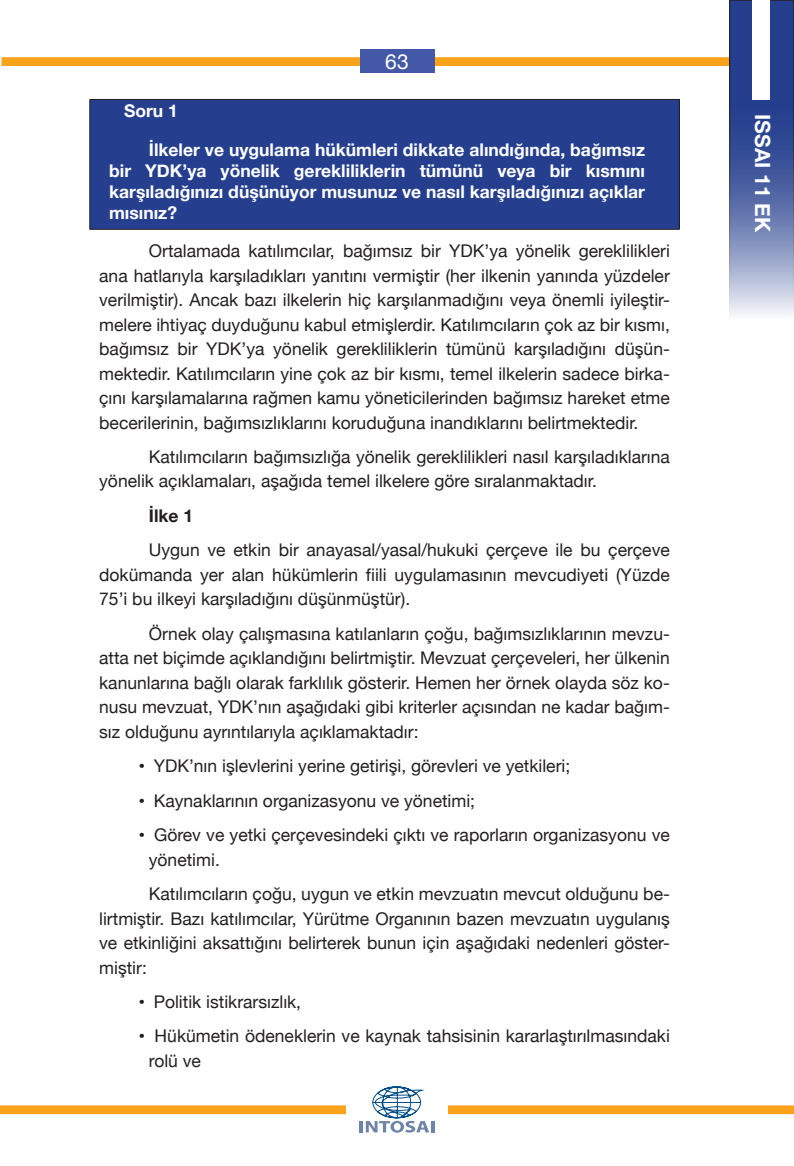
<style>
.page{position:relative;width:794px;height:1166px;background:#fff}
.page>*{position:absolute;margin:0;border:0;box-sizing:border-box;transform-origin:0 0}
.t1{font:700 21px "Helvetica Neue";color:#fff}
.t2{font:21px "Helvetica Neue";color:#fff}
.t3{font:17.5px/24.5px "Helvetica Neue";color:#231f20;text-align:justify}
.t4{font:700 17.5px/21px "Helvetica Neue";color:#fff;text-align:justify}
.t5{font:700 17.5px "Helvetica Neue";color:#231f20}
.s1{font-family:"Arial"}
</style>
<div class="page">
<div style="left:1px;top:57px;width:744px;height:9px;background:#f9a31b"></div>
<svg style="left:731px;top:2px;width:61px;height:312px;background:#5b6ea9"></svg>
<div style="left:729px;top:0;width:65px;height:317px;border:1px solid #231f20"></div>
<div style="left:752px;top:0;width:18px;height:99px;background:#fff"></div>
<div style="left:360px;top:49px;width:74px;height:23px;background:#4358a7"></div>
<div style="left:0;top:1105px;width:794px;height:9px;background:#f9a31b"></div>
<div style="left:346px;top:1081px;width:102px;height:58px;background:#fff"></div>
<svg style="left:360px;top:1086px;width:74px;height:47px"></svg>
<div style="left:90px;top:99px;width:589px;height:130px;background:#253f8e"></div>
<hr style="left:90px;top:99px;width:589px;height:1px;background:#231f20">
<hr style="left:89px;top:100px;width:1px;height:129px;background:#231f20">
<hr style="left:679px;top:100px;width:1px;height:129px;background:#231f20">
<hr style="left:90px;top:229px;width:589px;height:1px;background:#231f20">
<p class="t2" style="left:385px;top:49px;width:25px">63</p>
<p class="t4" style="left:124px;top:100px;width:55px">Soru 1</p>
<p class="t4" style="left:109px;top:139px;width:537px;text-indent:40px">İlkeler ve uygulama hükümleri dikkate alındığında, bağımsız bir YDK’ya yönelik gerekliliklerin tümünü veya bir kısmını karşıladığınızı düşünüyor musunuz ve nasıl karşıladığınızı açıklar mısınız?</p>
<p class="t3" style="left:99px;top:238px;width:572px;text-indent:50px">Ortalamada katılımcılar, bağımsız bir YDK’ya yönelik gereklilikleri ana hatlarıyla karşıladıkları yanıtını vermiştir (her ilkenin yanında yüzdeler verilmiştir). Ancak bazı ilkelerin hiç karşılanmadığını veya önemli iyileştir&shy;melere ihtiyaç duyduğunu kabul etmişlerdir. Katılımcıların çok az bir kısmı, bağımsız bir YDK’ya yönelik gerekliliklerin tümünü karşıladığını düşün&shy;mektedir. Katılımcıların yine çok az bir kısmı, temel ilkelerin sadece birka&shy;çını karşılamalarına rağmen kamu yöneticilerinden bağımsız hareket etme becerilerinin, bağımsızlıklarını koruduğuna inandıklarını belirtmektedir.</p>
<p class="t3" style="left:99px;top:444px;width:572px;text-indent:50px">Katılımcıların bağımsızlığa yönelik gereklilikleri nasıl karşıladıklarına yönelik açıklamaları, aşağıda temel ilkelere göre sıralanmaktadır.</p>
<p class="t5" style="left:149px;top:505px;width:46px">İlke 1</p>
<p class="t3" style="left:99px;top:538px;width:572px;text-indent:50px">Uygun ve etkin bir anayasal/yasal/hukuki çerçeve ile bu çerçeve dokümanda yer alan hükümlerin fiili uygulamasının mevcudiyeti (Yüzde 75’i bu ilkeyi karşıladığını düşünmüştür).</p>
<p class="t3" style="left:99px;top:621px;width:572px;text-indent:50px">Örnek olay çalışmasına katılanların çoğu, bağımsızlıklarının mevzu&shy;atta net biçimde açıklandığını belirtmiştir. Mevzuat çerçeveleri, her ülkenin kanunlarına bağlı olarak farklılık gösterir. Hemen her örnek olayda söz ko&shy;nusu mevzuat, YDK’nın aşağıdaki gibi kriterler açısından ne kadar bağım&shy;sız olduğunu ayrıntılarıyla açıklamaktadır:</p>
<p class="t3" style="left:139px;top:753px;width:433px"><span class="s1">•</span> YDK’nın işlevlerini yerine getirişi, görevleri ve yetkileri;</p>
<p class="t3" style="left:139px;top:788px;width:338px"><span class="s1">•</span> Kaynaklarının organizasyonu ve yönetimi;</p>
<p class="t3" style="left:149px;top:822px;width:522px;text-indent:-10px"><span class="s1">•</span> Görev ve yetki çerçevesindeki çıktı ve raporların organizasyonu ve yönetimi.</p>
<p class="t3" style="left:99px;top:881px;width:572px;text-indent:50px">Katılımcıların çoğu, uygun ve etkin mevzuatın mevcut olduğunu be&shy;lirtmiştir. Bazı katılımcılar, Yürütme Organının bazen mevzuatın uygulanış ve etkinliğini aksattığını belirterek bunun için aşağıdaki nedenleri göster&shy;miştir:</p>
<p class="t3" style="left:139px;top:989px;width:164px"><span class="s1">•</span> Politik istikrarsızlık,</p>
<p class="t3" style="left:149px;top:1023px;width:522px;text-indent:-10px"><span class="s1">•</span> Hükümetin ödeneklerin ve kaynak tahsisinin kararlaştırılmasındaki rolü ve</p>
<p class="t1" style="left:775px;top:114px;width:119px;rotate:90deg">ISSAI 11 EK</p>
</div>
